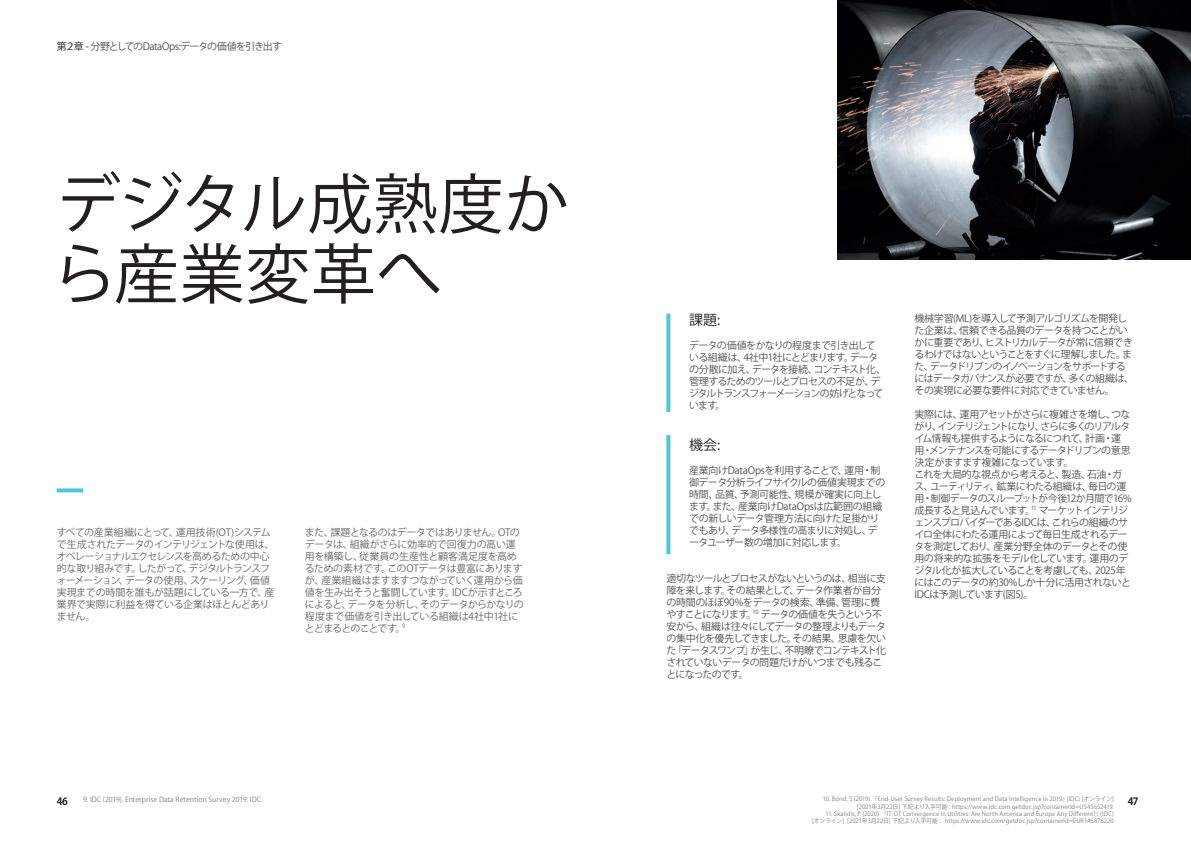
<style>
.page{position:relative;width:1191px;height:842px;background:#fff}
.page>*{position:absolute;margin:0;border:0;box-sizing:border-box;transform-origin:0 0}
.t1{font:65px/70px "Koz Go Pr 6 N";letter-spacing:.01em;color:#231f20}
.t2{font:14px "Koz Go Pr 6 N";color:#231f20}
.t3{font:10px/12px "Koz Go Pr 6 N";letter-spacing:-.065em;color:#4d5051}
.t4{font:10px/12px "Koz Go Pr 6 N";letter-spacing:-.045em;color:#686869}
.t5{font:10px/12px "Koz Go Pr 6 N";letter-spacing:-.045em;color:#4d5051}
.t6{font:700 10px "Koz Go Pr 6 N";color:#231f20}
.t7{font:7px "Koz Go Pr 6 N";letter-spacing:.005em;color:#7f8080}
.t8{font:6px/7.2px "Koz Go Pr 6 N";letter-spacing:.015em;color:#7f8080;text-align:right}
.s1{color:#231f20}
</style>
<div class="page">
<svg style="left:57px;top:488px;width:26px;height:4px"></svg>
<svg style="left:666px;top:314px;width:4px;height:98px"></svg>
<svg style="left:666px;top:435px;width:4px;height:119px"></svg>
<img style="left:838px;top:0;width:353px;height:259px">
<p class="t3" style="left:57px;top:41px;width:227px"><span class="s1">第２章 -</span> 分野としてのDataOps:データの価値を引き出す</p>
<p class="t1" style="left:52px;top:171px;width:518px">デジタル成熟度から産業変革へ</p>
<p class="t4" style="left:57px;top:526px;width:219px">すべての産業組織にとって、運用技術(OT)システムで生成されたデータのインテリジェントな使用は、オペレーショナルエクセレンスを高めるための中心的な取り組みです。したがって、デジタルトランスフォーメーション、データの使用、スケーリング、価値実現までの時間を誰もが話題にしている一方で、産業界で実際に利益を得ている企業はほとんどありません。</p>
<p class="t4" style="left:305px;top:526px;width:220px">また、課題となるのはデータではありません。OTのデータは、組織がさらに効率的で回復力の高い運用を構築し、従業員の生産性と顧客満足度を高めるための素材です。このOTデータは豊富にありますが、産業組織はますますつながっていく運用から価値を生み出そうと奮闘しています。IDCが示すところによると、データを分析し、そのデータからかなりの程度まで価値を引き出している組織は4社中1社にとどまるとのことです。<sup>9</sup></p>
<p class="t2" style="left:689px;top:312px;width:33px">課題:</p>
<p class="t3" style="left:689px;top:339px;width:199px">データの価値をかなりの程度まで引き出している組織は、4社中1社にとどまります。データの分散に加え、データを接続、コンテキスト化、管理するためのツールとプロセスの不足が、デジタルトランスフォーメーションの妨げとなっています。</p>
<p class="t2" style="left:689px;top:437px;width:33px">機会:</p>
<p class="t5" style="left:689px;top:464px;width:198px">産業向けDataOpsを利用することで、運用・制御データ分析ライフサイクルの価値実現までの時間、品質、予測可能性、規模が確実に向上します。また、産業向けDataOpsは広範囲の組織での新しいデータ管理方法に向けた足掛かりでもあり、データ多様性の高まりに対処し、データユーザー数の増加に対応します。</p>
<p class="t3" style="left:666px;top:572px;width:221px">適切なツールとプロセスがないというのは、相当に支障を来します。その結果として、データ作業者が自分の時間のほぼ90%をデータの検索、準備、管理に費やすことになります。<sup>10</sup> データの価値を失うという不安から、組織は往々にしてデータの整理よりもデータの集中化を優先してきました。その結果、思慮を欠いた「データスワンプ」が生じ、不明瞭でコンテキスト化されていないデータの問題だけがいつまでも残ることになったのです。</p>
<p class="t3" style="left:914px;top:312px;width:221px">機械学習(ML)を導入して予測アルゴリズムを開発した企業は、信頼できる品質のデータを持つことがいかに重要であり、ヒストリカルデータが常に信頼できるわけではないということをすぐに理解しました。また、データドリブンのイノベーションをサポートするにはデータガバナンスが必要ですが、多くの組織は、その実現に必要な要件に対応できていません。</p>
<p class="t3" style="left:914px;top:408px;width:218px">実際には、運用アセットがさらに複雑さを増し、つながり、インテリジェントになり、さらに多くのリアルタイム情報も提供するようになるにつれて、計画・運用・メンテナンスを可能にするデータドリブンの意思決定がますます複雑になっています。</p>
<p class="t3" style="left:914px;top:468px;width:218px">これを大局的な視点から考えると、製造、石油・ガス、ユーティリティ、鉱業にわたる組織は、毎日の運用・制御データのスループットが今後12か月間で16%成長すると見込んでいます。<sup>11</sup> マーケットインテリジェンスプロバイダーであるIDCは、これらの組織のサイロ全体にわたる運用によって毎日生成されるデータを測定しており、産業分野全体のデータとその使用の将来的な拡張をモデル化しています。運用のデジタル化が拡大していることを考慮しても、2025年にはこのデータの約30%しか十分に活用されないと<br>IDCは予測しています(図5)。</p>
<p class="t8" style="left:822px;top:796px;width:293px">10. Bond, S (2019) 『End-User Survey Results: Deployment and Data Intelligence in 2019』(IDC) [オンライン] [2021年3月22日] 下記より入手可能：https://www.idc.com getdoc.jsp?containerId=US45652419.</p>
<p class="t8" style="left:812px;top:810px;width:303px">11. Skalidis, P (2020) 『IT-OT Convergence in Utilities: Are North America and Europe Any Different?』(IDC)<br>[オンライン] [2021年3月22日] 下記より入手可能： https://www.idc.com/getdoc.jsp?containerId=EUR146878220</p>
<p class="t7" style="left:83px;top:796px;width:181px">9. IDC (2019). Enterprise Data Retention Survey 2019: IDC.</p>
<p class="t6" style="left:57px;top:795px;width:13px">46</p>
<p class="t6" style="left:1127px;top:795px;width:12px">47</p>
</div>
